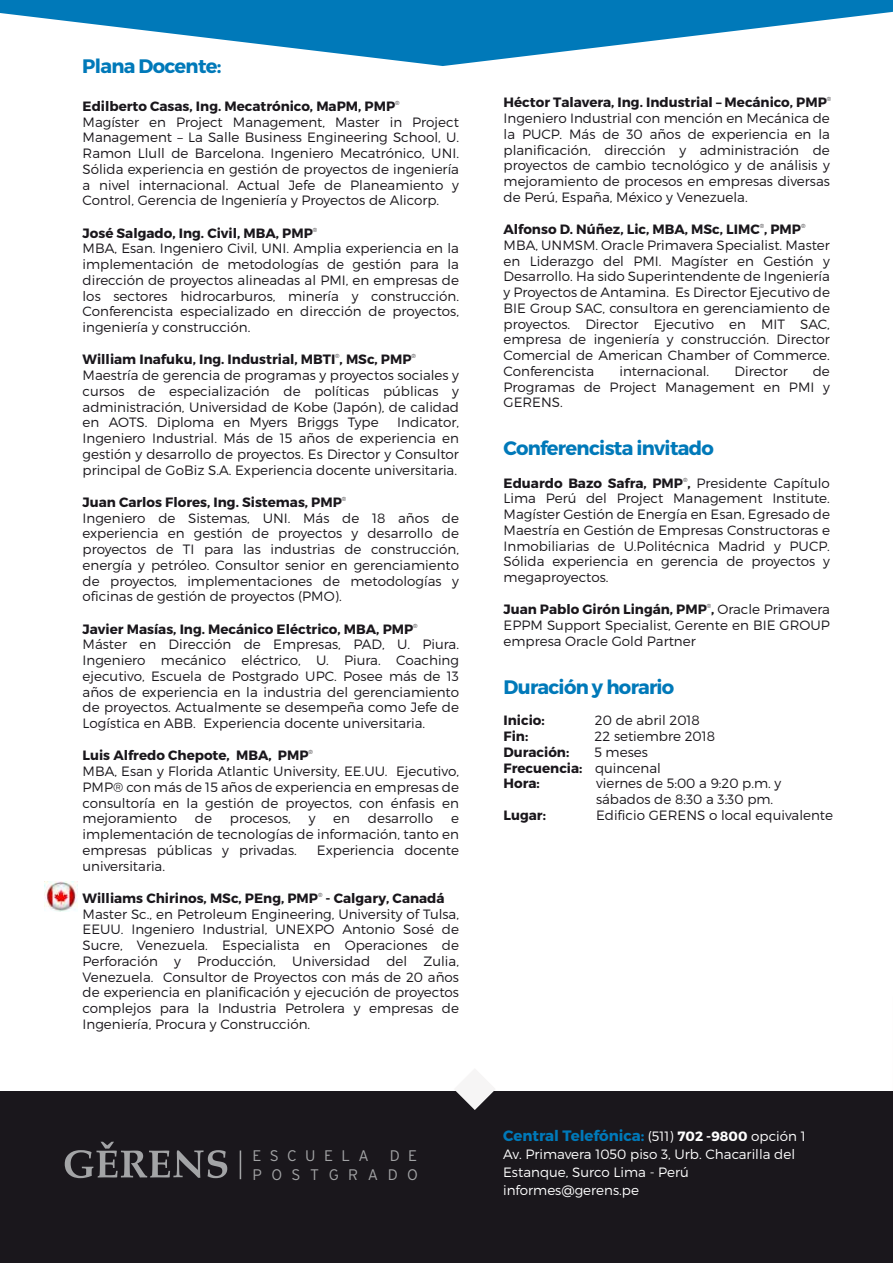
<style>
.page{position:relative;width:893px;height:1263px;background:#fff}
.page>*{position:absolute;margin:0;border:0;box-sizing:border-box;transform-origin:0 0}
.t1{font:700 19.5px "Montserrat";letter-spacing:-.035em;color:#0079b9}
.t2{font:300 15.3px/18.3px "Interstate";letter-spacing:.62em;color:#a3a4a6;text-align:right}
.t3{font:300 15.3px "Interstate";letter-spacing:.55em;color:#a3a4a6}
.t4{font:700 15px "Montserrat";color:#0079b9}
.t5{font:300 13.5px/15.8px "Montserrat";color:#1a171c;text-align:justify}
.t6{font:700 13.5px/15.8px "Montserrat";color:#1a171c}
.t7{font:300 13.5px/18px "Montserrat";color:#fff}
.t8{font:300 6px "Montserrat";color:#1a171c}
.s1{font-weight:300}
.s2{font-weight:300;font-size:13.5px;color:#fff}
.s3{font-size:13.5px;color:#fff}
</style>
<div class="page">
<svg style="left:0;top:0;width:893px;height:66px;fill:#0079b9"></svg>
<div style="left:0;top:1092px;width:893px;height:171px;background:#1a171c"></div>
<svg style="left:454px;top:1091px;width:42px;height:19px"></svg>
<svg style="left:65px;top:1142px;width:162px;height:36px"></svg>
<svg style="left:240px;top:1150px;width:1px;height:29px"></svg>
<img style="left:44px;top:881px;width:34px;height:31px">
<h1 class="t1" style="left:82px;top:54px;width:141px">Plana Docente:</h1>
<p class="t6" style="left:83px;top:98px;width:314px">Edilberto Casas, Ing. Mecatrónico, MaPM, PMP</p>
<p class="t8" style="left:395px;top:99px;width:6px">®</p>
<p class="t5" style="left:83px;top:114px;width:378px">Magíster en Project Management, Master in Project Management – La Salle Business Engineering School, U.<br>Ramon Llull de Barcelona. Ingeniero Mecatrónico, UNI.<br>Sólida experiencia en gestión de proyectos de ingeniería a nivel internacional. Actual Jefe de Planeamiento y Control, Gerencia de Ingeniería y Proyectos de Alicorp.</p>
<p class="t6" style="left:83px;top:225px;width:232px">José Salgado, Ing. Civil, MBA, PMP</p>
<p class="t8" style="left:313px;top:226px;width:6px">®</p>
<p class="t5" style="left:83px;top:240px;width:378px">MBA, Esan. Ingeniero Civil, UNI. Amplia experiencia en la implementación de metodologías de gestión para la dirección de proyectos alineadas al PMI, en empresas de los sectores hidrocarburos, minería y construcción.<br>Conferencista especializado en dirección de proyectos, ingeniería y construcción.</p>
<p class="t6" style="left:83px;top:352px;width:330px">William Inafuku, Ing. Industrial, MBTI , MSc, PMP</p>
<p class="t8" style="left:335px;top:352px;width:6px">®</p>
<p class="t8" style="left:412px;top:352px;width:6px">®</p>
<p class="t5" style="left:83px;top:367px;width:378px">Maestría de gerencia de programas y proyectos sociales y cursos de especialización de políticas públicas y administración, Universidad de Kobe (Japón), de calidad en AOTS. Diploma en Myers Briggs Type</p>
<p class="t5" style="left:83px;top:414px;width:378px;text-indent:315px">Indicator, Ingeniero Industrial. Más de 15 años de experiencia en gestión y desarrollo de proyectos. Es Director y Consultor principal de GoBiz S.A. Experiencia docente universitaria.</p>
<p class="t6" style="left:83px;top:494px;width:261px">Juan Carlos Flores, Ing. Sistemas, PMP</p>
<p class="t8" style="left:342px;top:495px;width:6px">®</p>
<p class="t5" style="left:83px;top:510px;width:378px">Ingeniero de Sistemas, UNI. Más de 18 años de experiencia en gestión de proyectos y desarrollo de proyectos de TI para las industrias de construcción, energía y petróleo. Consultor senior en gerenciamiento de proyectos, implementaciones de metodologías y oficinas de gestión de proyectos (PMO).</p>
<p class="t6" style="left:83px;top:621px;width:332px">Javier Masías, Ing. Mecánico Eléctrico, MBA, PMP</p>
<p class="t8" style="left:413px;top:622px;width:6px">®</p>
<p class="t5" style="left:83px;top:636px;width:378px">Máster en Dirección de Empresas, PAD, U. Piura.<br>Ingeniero mecánico eléctrico, U. Piura. Coaching ejecutivo, Escuela de Postgrado UPC. Posee más de 13 años de experiencia en la industria del gerenciamiento de proyectos. Actualmente se desempeña como Jefe de Logística en ABB. Experiencia docente universitaria.</p>
<p class="t6" style="left:83px;top:748px;width:228px">Luis Alfredo Chepote, MBA, PMP</p>
<p class="t8" style="left:309px;top:748px;width:6px">®</p>
<p class="t5" style="left:83px;top:763px;width:378px">MBA, Esan y Florida Atlantic University, EE.UU. Ejecutivo, PMP® con más de 15 años de experiencia en empresas de consultoría en la gestión de proyectos, con énfasis en mejoramiento</p>
<p class="t5" style="left:195px;top:810px;width:19px">de</p>
<p class="t5" style="left:230px;top:810px;width:62px">procesos,</p>
<p class="t5" style="left:309px;top:810px;width:8px">y</p>
<p class="t5" style="left:333px;top:810px;width:18px">en</p>
<p class="t5" style="left:368px;top:810px;width:67px">desarrollo</p>
<p class="t5" style="left:83px;top:810px;width:378px;text-indent:368px">e implementación de tecnologías de información, tanto en empresas públicas y privadas.</p>
<p class="t5" style="left:317px;top:842px;width:144px">Experiencia docente</p>
<p class="t5" style="left:83px;top:858px;width:84px">universitaria.</p>
<p class="t6" style="left:83px;top:890px;width:237px">Williams Chirinos, MSc, PEng, PMP</p>
<p class="t8" style="left:318px;top:891px;width:6px">®</p>
<p class="t6" style="left:326px;top:890px;width:121px">- Calgary, Canadá</p>
<p class="t5" style="left:83px;top:906px;width:378px">Master Sc., en Petroleum Engineering, University of Tulsa, EEUU. Ingeniero Industrial, UNEXPO Antonio Sosé de Sucre, Venezuela. Especialista en Operaciones de Perforación y Producción, Universidad del Zulia, Venezuela. Consultor de Proyectos con más de 20 años de experiencia en planificación y ejecución de proyectos complejos para la Industria Petrolera y empresas de Ingeniería, Procura y Construcción.</p>
<p class="t3" style="left:252px;top:1147px;width:118px">ESCUELA</p>
<p class="t2" style="left:252px;top:1147px;width:167px">D E<br>POSTGRADO</p>
<p class="t6" style="left:503px;top:95px;width:325px">Héctor Talavera, Ing. Industrial – Mecánico, PMP</p>
<p class="t8" style="left:827px;top:95px;width:6px">®</p>
<p class="t5" style="left:503px;top:110px;width:328px">Ingeniero Industrial con mención en Mecánica de la PUCP. Más de 30 años de experiencia en la planificación, dirección y administración de proyectos de cambio tecnológico y de análisis y mejoramiento de procesos en empresas diversas de Perú, España, México y Venezuela.</p>
<p class="t6" style="left:503px;top:222px;width:299px">Alfonso D. Núñez, Lic, MBA, MSc, LIMC , PMP</p>
<p class="t8" style="left:760px;top:222px;width:6px">®</p>
<p class="t8" style="left:801px;top:222px;width:6px">®</p>
<p class="t5" style="left:503px;top:237px;width:328px">MBA, UNMSM. Oracle Primavera Specialist. Master en Liderazgo del PMI. Magíster en Gestión y Desarrollo. Ha sido Superintendente de Ingeniería y Proyectos de Antamina. Es Director Ejecutivo de BIE Group SAC, consultora en gerenciamiento de proyectos. Director Ejecutivo en MIT SAC, empresa de ingeniería y construcción. Director Comercial de American Chamber of Commerce.<br>Conferencista</p>
<p class="t5" style="left:503px;top:363px;width:328px;text-indent:309px">de Programas de Project Management en PMI y GERENS.</p>
<h1 class="t1" style="left:503px;top:436px;width:212px">Conferencista invitado</h1>
<p class="t6" style="left:503px;top:475px;width:328px">Eduardo Bazo Safra, PMP , <span class="s1">Presidente Capítulo</span></p>
<p class="t5" style="left:619px;top:363px;width:91px">internacional.</p>
<p class="t5" style="left:734px;top:363px;width:55px">Director</p>
<p class="t8" style="left:683px;top:476px;width:6px">®</p>
<p class="t5" style="left:503px;top:490px;width:328px">Lima Perú del Project Management Institute.<br>Magíster Gestión de Energía en Esan, Egresado de Maestría en Gestión de Empresas Constructoras e Inmobiliarias de U.Politécnica Madrid y PUCP.<br>Sólida experiencia en gerencia de proyectos y megaproyectos.</p>
<p class="t6" style="left:503px;top:602px;width:328px">Juan Pablo Girón Lingán, PMP , <span class="s1">Oracle Primavera</span></p>
<p class="t8" style="left:707px;top:602px;width:6px">®</p>
<p class="t5" style="left:503px;top:617px;width:328px">EPPM Support Specialist, Gerente en BIE GROUP empresa Oracle Gold Partner</p>
<h1 class="t1" style="left:503px;top:675px;width:172px">Duración y horario</h1>
<p class="t6" style="left:503px;top:713px;width:43px">Inicio:</p>
<p class="t5" style="left:595px;top:712px;width:106px">20 de abril 2018</p>
<p class="t6" style="left:503px;top:729px;width:26px">Fin:</p>
<p class="t5" style="left:595px;top:728px;width:122px">22 setiembre 2018</p>
<p class="t6" style="left:503px;top:744px;width:67px">Duración:</p>
<p class="t6" style="left:503px;top:744px;width:159px;text-indent:91px"><span class="s1">5 meses<br></span>Frecuencia: <span class="s1">quincenal<br></span>Hora:</p>
<p class="t5" style="left:596px;top:775px;width:187px">viernes de 5:00 a 9:20 p.m. y sábados de 8:30 a 3:30 pm.</p>
<p class="t6" style="left:503px;top:807px;width:44px">Lugar:</p>
<p class="t5" style="left:596px;top:807px;width:238px">Edificio GERENS o local equivalente</p>
<p class="t4" style="left:503px;top:1126px;width:304px">Central Telefónica: <span class="s2">(511)</span> <span class="s3">702 -9800</span> <span class="s2">opción 1</span></p>
<p class="t7" style="left:503px;top:1145px;width:293px">Av. Primavera 1050 piso 3, Urb. Chacarilla del<br>Estanque, Surco Lima - Perú informes@gerens.pe</p>
</div>
